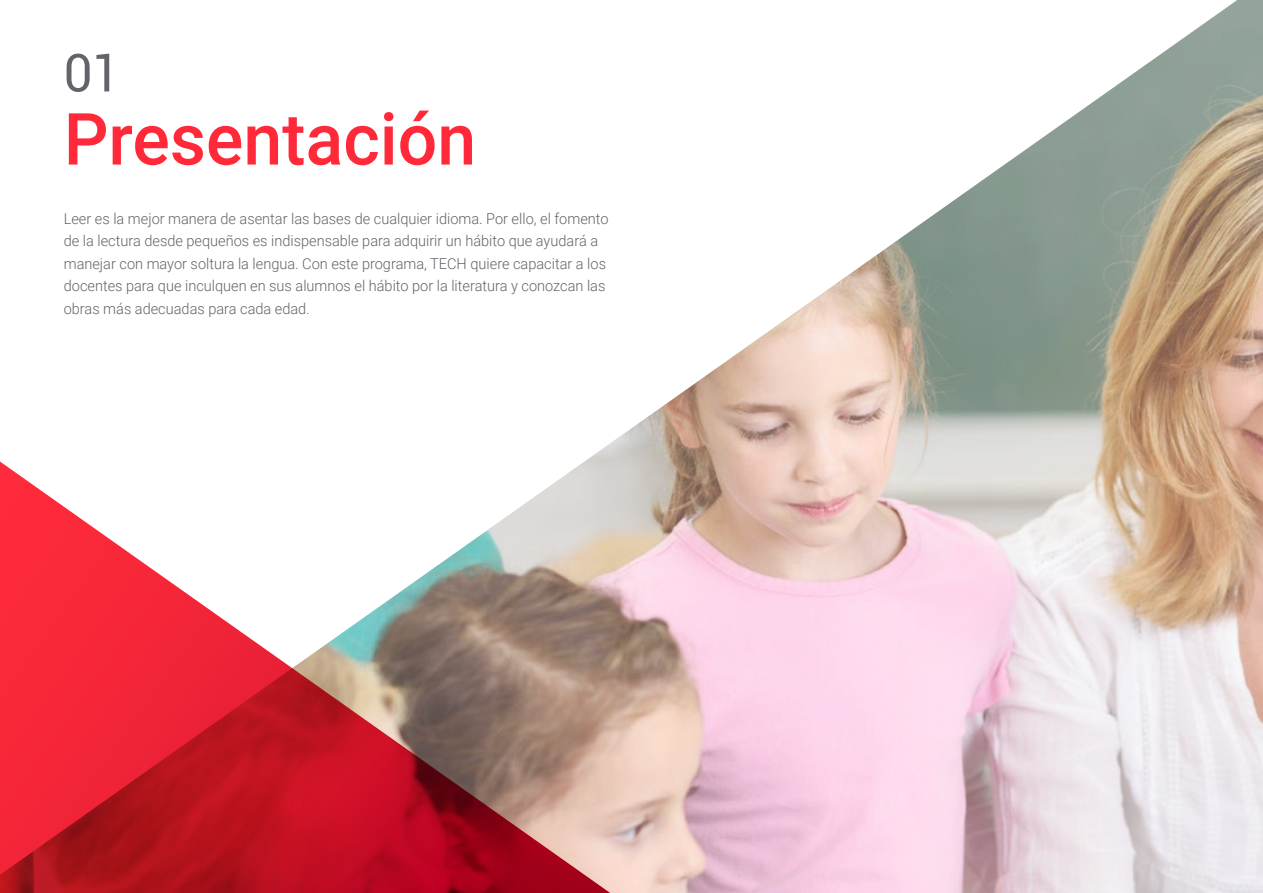
<style>
.page{position:relative;width:1263px;height:893px;background:#fff}
.page>*{position:absolute;margin:0;border:0;box-sizing:border-box;transform-origin:0 0}
.t1{font:500 72px "Roboto";color:#ff293a}
.t2{font:52.5px "Roboto";color:#61646a}
.t3{font:300 15px/22.5px "Roboto";color:#61646a}
</style>
<div class="page">
<img style="left:607px;top:0;width:656px;height:893px">
<svg style="left:0;top:446px;width:640px;height:447px"></svg>
<h2 class="t2" style="left:64px;top:36px;width:58px">01</h2>
<h1 class="t1" style="left:64px;top:89px;width:414px">Presentación</h1>
<p class="t3" style="left:64px;top:207px;width:546px">Leer es la mejor manera de asentar las bases de cualquier idioma. Por ello, el fomento de la lectura desde pequeños es indispensable para adquirir un hábito que ayudará a manejar con mayor soltura la lengua. Con este programa, TECH quiere capacitar a los docentes para que inculquen en sus alumnos el hábito por la literatura y conozcan las obras más adecuadas para cada edad.</p>
</div>
